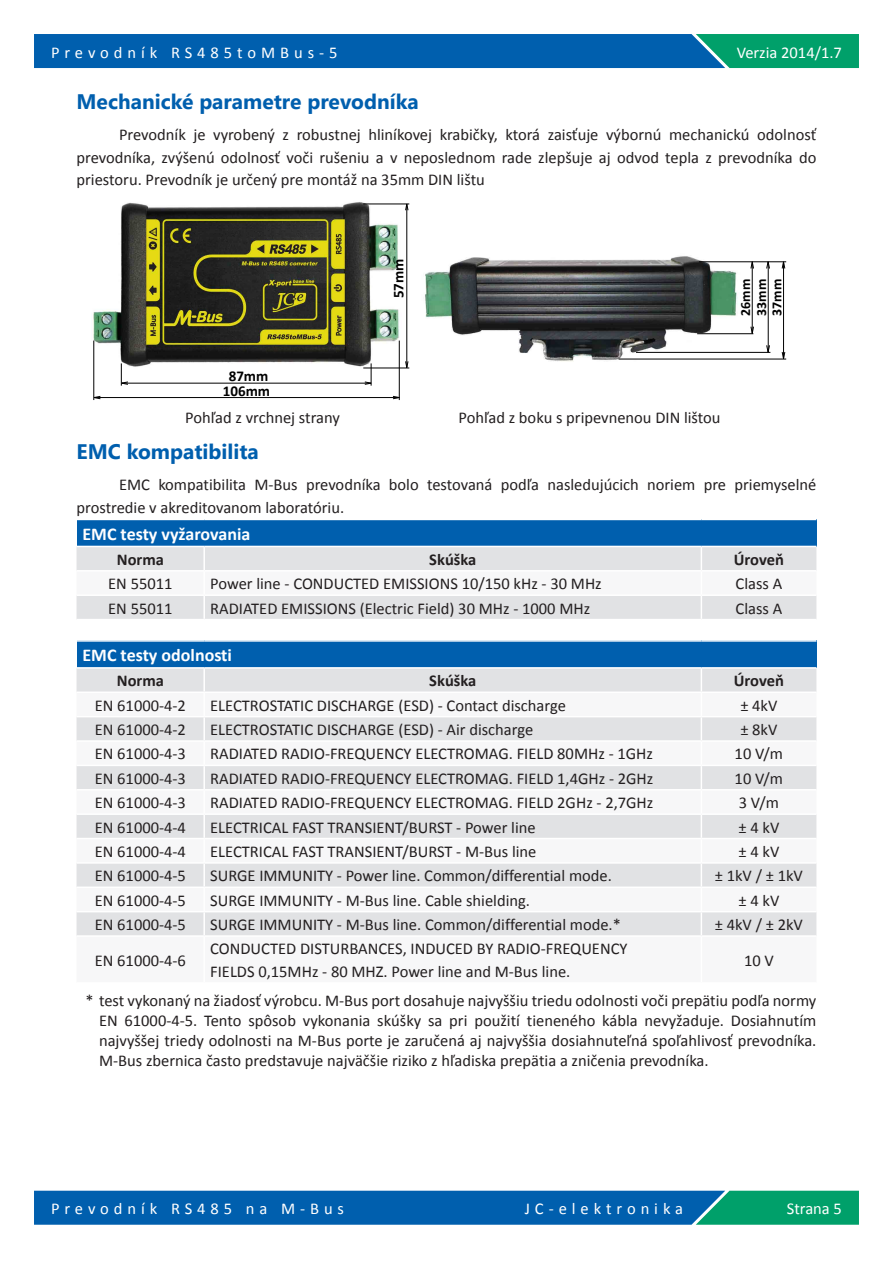
<style>
.page{position:relative;width:893px;height:1263px;background:#fff}
.page>*{position:absolute;margin:0;border:0;box-sizing:border-box;transform-origin:0 0}
.Heading-3-top{font:700 21px "Segoe UI";color:#005fae}
.Heading-3{font:700 21px "Segoe UI";color:#005fae}
.Cell-Heading-2{font:700 18px "Calibri";color:#fff}
.Note-2-undertable{font:16.5px/19.8px "Calibri";color:#231f20;text-align:justify}
.Paragraph-1{font:16.5px/22.5px "Calibri";color:#231f20;text-align:justify}
.Cell-1{font:16.5px "Calibri";color:#231f20}
.t1{font:16.5px "Calibri";letter-spacing:.3em;color:#fff}
.Picture-descriptions{font:16.5px "Calibri";color:#231f20}
.Cell-Heading-3{font:700 16.5px "Calibri";color:#231f20}
.t2{font:16.5px "Calibri";color:#fff}
.t3{font:700 15px/15px "Calibri";color:#000;text-align:center}
.t4{font:700 13.95px "Calibri";color:#000}
</style>
<div class="page">
<svg style="left:34px;top:34px;width:825px;height:34px;background:#026ba2"></svg>
<svg style="left:34px;top:1191px;width:825px;height:34px;background:#036ca3"></svg>
<div style="left:77px;top:519px;width:739px;height:27px;background:#005fae"></div>
<hr style="left:77px;top:519px;width:127px;height:1px;background:#fff">
<hr style="left:204px;top:519px;width:497px;height:1px;background:#fff">
<hr style="left:701px;top:519px;width:115px;height:1px;background:#fff">
<svg style="left:77px;top:547px;width:739px;height:72px"></svg>
<div style="left:77px;top:641px;width:739px;height:27px;background:#005fae"></div>
<div style="left:77px;top:669px;width:739px;height:22px;background:#e1e2e4"></div>
<svg style="left:77px;top:717px;width:739px;height:218px;fill:#e1e2e4"></svg>
<hr style="left:77px;top:640px;width:127px;height:2px;background:#fff">
<hr style="left:204px;top:640px;width:497px;height:2px;background:#fff">
<hr style="left:701px;top:640px;width:115px;height:2px;background:#fff">
<hr style="left:77px;top:667px;width:127px;height:2px;background:#fff">
<hr style="left:204px;top:667px;width:497px;height:2px;background:#fff">
<hr style="left:203px;top:669px;width:2px;height:22px;background:#fff">
<hr style="left:203px;top:717px;width:2px;height:23px;background:#fff">
<hr style="left:203px;top:742px;width:2px;height:23px;background:#fff">
<hr style="left:203px;top:766px;width:2px;height:23px;background:#fff">
<hr style="left:203px;top:790px;width:2px;height:23px;background:#fff">
<hr style="left:203px;top:815px;width:2px;height:23px;background:#fff">
<hr style="left:203px;top:839px;width:2px;height:23px;background:#fff">
<hr style="left:203px;top:864px;width:2px;height:22px;background:#fff">
<hr style="left:203px;top:888px;width:2px;height:23px;background:#fff">
<hr style="left:203px;top:912px;width:2px;height:23px;background:#fff">
<hr style="left:77px;top:740px;width:127px;height:2px;background:#fff">
<hr style="left:204px;top:740px;width:497px;height:2px;background:#fff">
<hr style="left:77px;top:765px;width:127px;height:1px;background:#fff">
<hr style="left:204px;top:765px;width:497px;height:1px;background:#fff">
<hr style="left:77px;top:789px;width:127px;height:1px;background:#fff">
<hr style="left:204px;top:789px;width:497px;height:1px;background:#fff">
<hr style="left:77px;top:813px;width:127px;height:2px;background:#fff">
<hr style="left:204px;top:813px;width:497px;height:2px;background:#fff">
<hr style="left:77px;top:838px;width:127px;height:1px;background:#fff">
<hr style="left:204px;top:838px;width:497px;height:1px;background:#fff">
<hr style="left:77px;top:862px;width:127px;height:2px;background:#fff">
<hr style="left:204px;top:862px;width:497px;height:2px;background:#fff">
<hr style="left:77px;top:886px;width:127px;height:2px;background:#fff">
<hr style="left:204px;top:886px;width:497px;height:2px;background:#fff">
<hr style="left:77px;top:911px;width:127px;height:1px;background:#fff">
<hr style="left:204px;top:911px;width:497px;height:1px;background:#fff">
<hr style="left:701px;top:667px;width:115px;height:2px;background:#fff">
<hr style="left:701px;top:740px;width:115px;height:2px;background:#fff">
<hr style="left:701px;top:765px;width:115px;height:1px;background:#fff">
<hr style="left:701px;top:789px;width:115px;height:1px;background:#fff">
<hr style="left:701px;top:813px;width:115px;height:2px;background:#fff">
<hr style="left:701px;top:838px;width:115px;height:1px;background:#fff">
<hr style="left:701px;top:862px;width:115px;height:2px;background:#fff">
<hr style="left:701px;top:886px;width:115px;height:2px;background:#fff">
<hr style="left:701px;top:911px;width:115px;height:1px;background:#fff">
<svg style="left:701px;top:669px;width:1px;height:266px"></svg>
<img style="left:425px;top:257px;width:362px;height:105px">
<img style="left:93px;top:204px;width:316px;height:196px">
<svg style="left:94px;top:396px;width:306px;height:3px"></svg>
<hr style="left:618px;top:359px;width:168px;height:1px;background:#000">
<hr style="left:699px;top:262px;width:87px;height:1px;background:#000">
<svg style="left:635px;top:256px;width:150px;height:106px"></svg>
<p class="t1" style="left:51px;top:42px;width:288px">Prevodník RS485toMBus-5</p>
<p class="t2" style="left:737px;top:42px;width:107px">Verzia 2014/1.7</p>
<p class="Heading-3-top" style="left:77px;top:86px;width:344px">Mechanické parametre prevodníka</p>
<p class="Paragraph-1" style="left:77px;top:124px;width:741px;text-indent:43px">Prevodník je vyrobený z robustnej hliníkovej krabičky, ktorá zaisťuje výbornú mechanickú odolnosť prevodníka, zvýšenú odolnosť voči rušeniu a v neposlednom rade zlepšuje aj odvod tepla z prevodníka do priestoru. Prevodník je určený pre montáž na 35mm DIN lištu</p>
<p class="t3" style="left:223px;top:368px;width:49px">87mm<br>106mm</p>
<p class="t3" style="left:391px;top:298px;width:41px;rotate:-90deg">57mm</p>
<p class="t4" style="left:736px;top:316px;width:38px;rotate:-90deg">26mm</p>
<p class="t4" style="left:752px;top:316px;width:38px;rotate:-90deg">33mm</p>
<p class="t4" style="left:768px;top:316px;width:38px;rotate:-90deg">37mm</p>
<p class="Picture-descriptions" style="left:185px;top:407px;width:156px">Pohľad z vrchnej strany</p>
<p class="Picture-descriptions" style="left:458px;top:407px;width:264px">Pohľad z boku s pripevnenou DIN lištou</p>
<p class="Heading-3" style="left:77px;top:436px;width:184px">EMC kompatibilita</p>
<p class="Paragraph-1" style="left:77px;top:473px;width:741px;text-indent:43px">EMC kompatibilita M-Bus prevodníka bolo testovaná podľa nasledujúcich noriem pre priemyselné prostredie v akreditovanom laboratóriu.</p>
<p class="Cell-Heading-2" style="left:83px;top:522px;width:169px">EMC testy vyžarovania</p>
<p class="Cell-Heading-3" style="left:117px;top:549px;width:49px">Norma</p>
<p class="Cell-Heading-3" style="left:429px;top:549px;width:49px">Skúška</p>
<p class="Cell-Heading-3" style="left:734px;top:549px;width:52px">Úroveň</p>
<p class="Cell-1" style="left:108px;top:573px;width:66px">EN 55011</p>
<p class="Note-2-undertable" style="left:210px;top:574px;width:393px">Power line - CONDUCTED EMISSIONS 10/150 kHz - 30 MHz</p>
<p class="Cell-1" style="left:736px;top:573px;width:48px">Class A</p>
<p class="Cell-1" style="left:108px;top:598px;width:66px">EN 55011</p>
<p class="Note-2-undertable" style="left:210px;top:598px;width:382px">RADIATED EMISSIONS (Electric Field) 30 MHz - 1000 MHz</p>
<p class="Cell-1" style="left:736px;top:598px;width:48px">Class A</p>
<p class="Cell-Heading-2" style="left:83px;top:644px;width:151px">EMC testy odolnosti</p>
<p class="Cell-Heading-3" style="left:117px;top:670px;width:49px">Norma</p>
<p class="Cell-Heading-3" style="left:429px;top:670px;width:49px">Skúška</p>
<p class="Cell-Heading-3" style="left:734px;top:670px;width:52px">Úroveň</p>
<p class="Cell-1" style="left:95px;top:695px;width:93px">EN 61000-4-2</p>
<p class="Note-2-undertable" style="left:210px;top:695px;width:357px">ELECTROSTATIC DISCHARGE (ESD) - Contact discharge</p>
<p class="Cell-1" style="left:740px;top:695px;width:39px">± 4kV</p>
<p class="Cell-1" style="left:95px;top:719px;width:93px">EN 61000-4-2</p>
<p class="Note-2-undertable" style="left:210px;top:720px;width:324px">ELECTROSTATIC DISCHARGE (ESD) - Air discharge</p>
<p class="Cell-1" style="left:740px;top:719px;width:39px">± 8kV</p>
<p class="Cell-1" style="left:95px;top:743px;width:93px">EN 61000-4-3</p>
<p class="Note-2-undertable" style="left:210px;top:744px;width:444px">RADIATED RADIO-FREQUENCY ELECTROMAG. FIELD 80MHz - 1GHz</p>
<p class="Cell-1" style="left:735px;top:743px;width:50px">10 V/m</p>
<p class="Cell-1" style="left:95px;top:768px;width:93px">EN 61000-4-3</p>
<p class="Note-2-undertable" style="left:210px;top:768px;width:445px">RADIATED RADIO-FREQUENCY ELECTROMAG. FIELD 1,4GHz - 2GHz</p>
<p class="Cell-1" style="left:735px;top:768px;width:50px">10 V/m</p>
<p class="Cell-1" style="left:95px;top:792px;width:93px">EN 61000-4-3</p>
<p class="Note-2-undertable" style="left:210px;top:793px;width:445px">RADIATED RADIO-FREQUENCY ELECTROMAG. FIELD 2GHz - 2,7GHz</p>
<p class="Cell-1" style="left:739px;top:792px;width:42px">3 V/m</p>
<p class="Cell-1" style="left:95px;top:817px;width:93px">EN 61000-4-4</p>
<p class="Note-2-undertable" style="left:210px;top:817px;width:327px">ELECTRICAL FAST TRANSIENT/BURST - Power line</p>
<p class="Cell-1" style="left:738px;top:817px;width:42px">± 4 kV</p>
<p class="Cell-1" style="left:95px;top:841px;width:93px">EN 61000-4-4</p>
<p class="Note-2-undertable" style="left:210px;top:841px;width:328px">ELECTRICAL FAST TRANSIENT/BURST - M-Bus line</p>
<p class="Cell-1" style="left:738px;top:841px;width:42px">± 4 kV</p>
<p class="Cell-1" style="left:95px;top:865px;width:93px">EN 61000-4-5</p>
<p class="Note-2-undertable" style="left:210px;top:866px;width:403px">SURGE IMMUNITY - Power line. Common/differential mode.</p>
<p class="Cell-1" style="left:715px;top:865px;width:90px">± 1kV / ± 1kV</p>
<p class="Cell-1" style="left:95px;top:890px;width:93px">EN 61000-4-5</p>
<p class="Note-2-undertable" style="left:210px;top:890px;width:321px">SURGE IMMUNITY - M-Bus line. Cable shielding.</p>
<p class="Cell-1" style="left:738px;top:890px;width:42px">± 4 kV</p>
<p class="Cell-1" style="left:95px;top:914px;width:93px">EN 61000-4-5</p>
<p class="Note-2-undertable" style="left:210px;top:915px;width:412px">SURGE IMMUNITY - M-Bus line. Common/differential mode.*</p>
<p class="Cell-1" style="left:715px;top:914px;width:90px">± 4kV / ± 2kV</p>
<p class="Cell-1" style="left:95px;top:950px;width:93px">EN 61000-4-6</p>
<p class="Note-2-undertable" style="left:210px;top:939px;width:419px">CONDUCTED DISTURBANCES, INDUCED BY RADIO-FREQUENCY</p>
<p class="Note-2-undertable" style="left:210px;top:961px;width:362px">FIELDS 0,15MHz - 80 MHZ. Power line and M-Bus line.</p>
<p class="Cell-1" style="left:744px;top:950px;width:31px">10 V</p>
<p class="Note-2-undertable" style="left:99px;top:991px;width:719px;text-indent:-14px">* test vykonaný na žiadosť výrobcu. M-Bus port dosahuje najvyššiu triedu odolnosti voči prepätiu podľa normy EN 61000-4-5. Tento spôsob vykonania skúšky sa pri použití tieneného kábla nevyžaduje. Dosiahnutím najvyššej triedy odolnosti na M-Bus porte je zaručená aj najvyššia dosiahnuteľná spoľahlivosť prevodníka.<br>M-Bus zbernica často predstavuje najväčšie riziko z hľadiska prepätia a zničenia prevodníka.</p>
<p class="t1" style="left:51px;top:1198px;width:295px">Prevodník RS485 na M-Bus</p>
<p class="t1" style="left:525px;top:1198px;width:160px">JC-elektronika</p>
<p class="t1" style="left:787px;top:1198px;width:57px">Strana 5</p>
</div>
